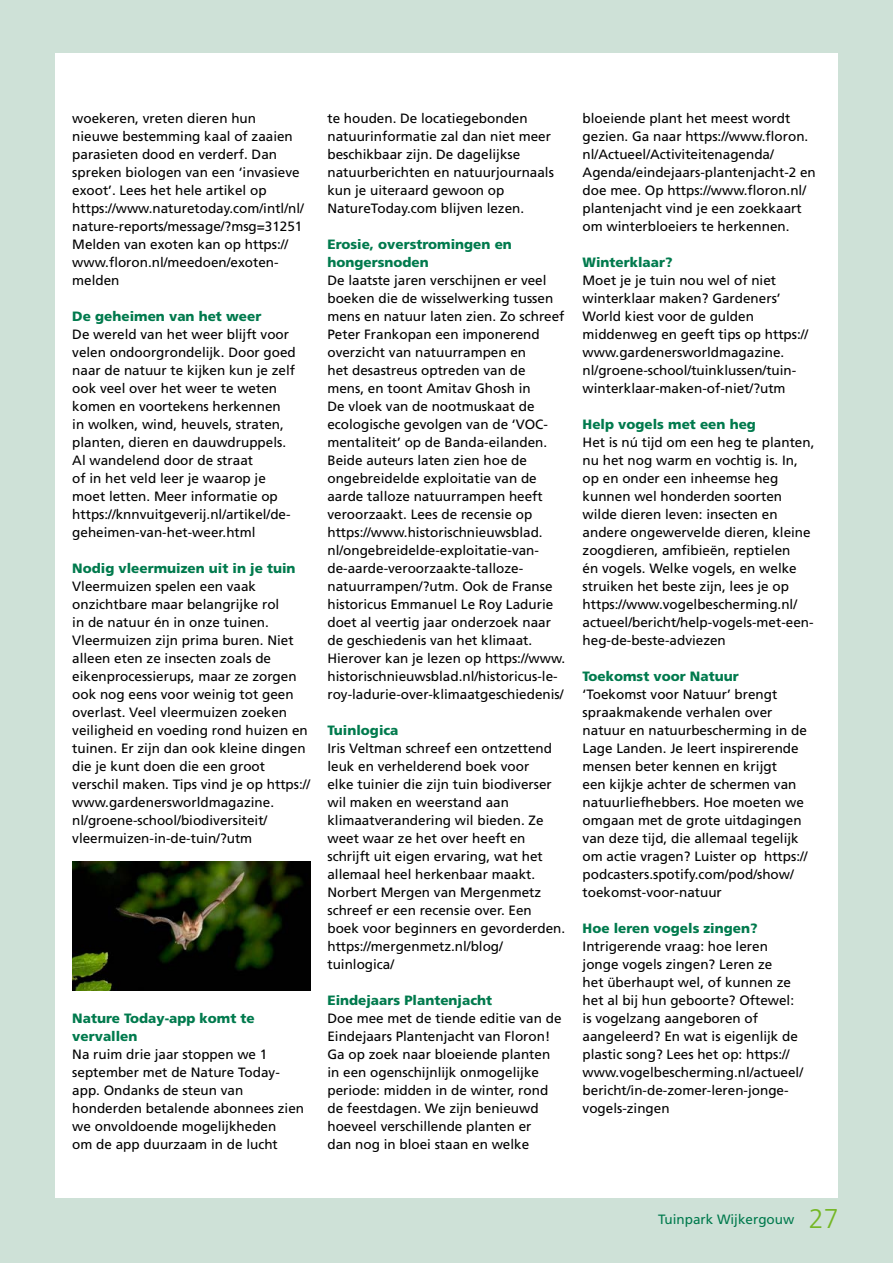
<style>
.page{position:relative;width:893px;height:1263px;background:#fff}
.page>*{position:absolute;margin:0;border:0;box-sizing:border-box;transform-origin:0 0}
.t1{font:13.5px/18px "Frutiger";color:#000}
.t2{font:900 13.5px/18px "Frutiger";color:#007a4d}
.t3{font:13.5px "Frutiger";color:#007a4d}
.s1{font-weight:300;font-size:27px;color:#75b726}
</style>
<div class="page">
<div style="left:0;top:1198px;width:893px;height:65px;background:#cee1d7"></div>
<div style="left:0;top:0;width:893px;height:53px;background:#cee1d7"></div>
<div style="left:839px;top:0;width:54px;height:1263px;background:#cee1d7"></div>
<div style="left:0;top:0;width:54px;height:1263px;background:#cee1d7"></div>
<img style="left:72px;top:861px;width:238px;height:130px">
<p class="t1" style="left:72px;top:109px;width:233px">woekeren, vreten dieren hun nieuwe bestemming kaal of zaaien parasieten dood en verderf. Dan spreken biologen van een ‘invasieve exoot’. Lees het hele artikel op https://www.naturetoday.com/intl/nl/ nature-reports/message/?msg=31251<br>Melden van exoten kan op https:// www.floron.nl/meedoen/exoten&shy;melden</p>
<p class="t2" style="left:72px;top:307px;width:191px">De geheimen van het weer</p>
<p class="t1" style="left:72px;top:325px;width:225px">De wereld van het weer blijft voor velen ondoorgrondelijk. Door goed naar de natuur te kijken kun je zelf ook veel over het weer te weten komen en voortekens herkennen in wolken, wind, heuvels, straten, planten, dieren en dauwdruppels.<br>Al wandelend door de straat<br>of in het veld leer je waarop je moet letten. Meer informatie op https://knnvuitgeverij.nl/artikel/de&shy;geheimen-van-het-weer.html</p>
<p class="t2" style="left:72px;top:559px;width:225px">Nodig vleermuizen uit in je tuin</p>
<p class="t1" style="left:72px;top:577px;width:240px">Vleermuizen spelen een vaak onzichtbare maar belangrijke rol<br>in de natuur én in onze tuinen.<br>Vleermuizen zijn prima buren. Niet alleen eten ze insecten zoals de eikenprocessierups, maar ze zorgen ook nog eens voor weinig tot geen overlast. Veel vleermuizen zoeken veiligheid en voeding rond huizen en tuinen. Er zijn dan ook kleine dingen die je kunt doen die een groot verschil maken. Tips vind je op https:// www.gardenersworldmagazine. nl/groene-school/biodiversiteit/ vleermuizen-in-de-tuin/?utm</p>
<p class="t2" style="left:72px;top:1009px;width:184px">Nature Today-app komt te vervallen</p>
<p class="t1" style="left:72px;top:1045px;width:233px">Na ruim drie jaar stoppen we 1 september met de Nature Today&shy;app. Ondanks de steun van honderden betalende abonnees zien we onvoldoende mogelijkheden<br>om de app duurzaam in de lucht</p>
<p class="t1" style="left:327px;top:109px;width:228px">te houden. De locatiegebonden natuurinformatie zal dan niet meer beschikbaar zijn. De dagelijkse natuurberichten en natuurjournaals kun je uiteraard gewoon op<br>NatureToday.com blijven lezen.</p>
<p class="t2" style="left:327px;top:235px;width:186px">Erosie, overstromingen en hongersnoden</p>
<p class="t1" style="left:327px;top:271px;width:239px">De laatste jaren verschijnen er veel boeken die de wisselwerking tussen mens en natuur laten zien. Zo schreef Peter Frankopan een imponerend overzicht van natuurrampen en<br>het desastreus optreden van de mens, en toont Amitav Ghosh in<br>De vloek van de nootmuskaat de ecologische gevolgen van de ‘VOC&shy;mentaliteit’ op de Banda-eilanden.<br>Beide auteurs laten zien hoe de ongebreidelde exploitatie van de aarde talloze natuurrampen heeft veroorzaakt. Lees de recensie op https://www.historischnieuwsblad. nl/ongebreidelde-exploitatie-van&shy;de-aarde-veroorzaakte-talloze&shy;natuurrampen/?utm. Ook de Franse historicus Emmanuel Le Roy Ladurie doet al veertig jaar onderzoek naar de geschiedenis van het klimaat.<br>Hierover kan je lezen op https://www. historischnieuwsblad.nl/historicus-le&shy;roy-ladurie-over-klimaatgeschiedenis/</p>
<p class="t2" style="left:327px;top:721px;width:73px">Tuinlogica</p>
<p class="t1" style="left:327px;top:739px;width:239px">Iris Veltman schreef een ontzettend leuk en verhelderend boek voor<br>elke tuinier die zijn tuin biodiverser wil maken en weerstand aan klimaatverandering wil bieden. Ze weet waar ze het over heeft en schrijft uit eigen ervaring, wat het allemaal heel herkenbaar maakt.<br>Norbert Mergen van Mergenmetz schreef er een recensie over. Een boek voor beginners en gevorderden. https://mergenmetz.nl/blog/ tuinlogica/</p>
<p class="t2" style="left:327px;top:991px;width:166px">Eindejaars Plantenjacht</p>
<p class="t1" style="left:327px;top:1009px;width:236px">Doe mee met de tiende editie van de Eindejaars Plantenjacht van Floron!<br>Ga op zoek naar bloeiende planten in een ogenschijnlijk onmogelijke periode: midden in de winter, rond de feestdagen. We zijn benieuwd hoeveel verschillende planten er<br>dan nog in bloei staan en welke</p>
<p class="t1" style="left:583px;top:109px;width:235px">bloeiende plant het meest wordt gezien. Ga naar https://www.floron. nl/Actueel/Activiteitenagenda/ Agenda/eindejaars-plantenjacht-2 en doe mee. Op https://www.floron.nl/ plantenjacht vind je een zoekkaart om winterbloeiers te herkennen.</p>
<p class="t2" style="left:583px;top:253px;width:92px">Winterklaar?</p>
<p class="t1" style="left:583px;top:271px;width:227px">Moet je je tuin nou wel of niet winterklaar maken? Gardeners’<br>World kiest voor de gulden middenweg en geeft tips op https:// www.gardenersworldmagazine. nl/groene-school/tuinklussen/tuin&shy;winterklaar-maken-of-niet/?utm</p>
<p class="t2" style="left:583px;top:415px;width:175px">Help vogels met een heg</p>
<p class="t1" style="left:583px;top:433px;width:233px">Het is nú tijd om een heg te planten, nu het nog warm en vochtig is. In, op en onder een inheemse heg kunnen wel honderden soorten wilde dieren leven: insecten en andere ongewervelde dieren, kleine zoogdieren, amfibieën, reptielen<br>én vogels. Welke vogels, en welke struiken het beste zijn, lees je op https://www.vogelbescherming.nl/ actueel/bericht/help-vogels-met-een&shy;heg-de-beste-adviezen</p>
<p class="t2" style="left:583px;top:667px;width:158px">Toekomst voor Natuur</p>
<p class="t1" style="left:583px;top:685px;width:227px">‘Toekomst voor Natuur’ brengt spraakmakende verhalen over natuur en natuurbescherming in de<br>Lage Landen. Je leert inspirerende mensen beter kennen en krijgt<br>een kijkje achter de schermen van natuurliefhebbers. Hoe moeten we omgaan met de grote uitdagingen van deze tijd, die allemaal tegelijk om actie vragen? Luister op https:// podcasters.spotify.com/pod/show/ toekomst-voor-natuur</p>
<p class="t2" style="left:583px;top:919px;width:177px">Hoe leren vogels zingen?</p>
<p class="t1" style="left:583px;top:937px;width:222px">Intrigerende vraag: hoe leren jonge vogels zingen? Leren ze<br>het überhaupt wel, of kunnen ze het al bij hun geboorte? Oftewel: is vogelzang aangeboren of aangeleerd? En wat is eigenlijk de plastic song? Lees het op: https:// www.vogelbescherming.nl/actueel/ bericht/in-de-zomer-leren-jonge&shy;vogels-zingen</p>
<p class="t3" style="left:658px;top:1211px;width:182px">Tuinpark Wijkergouw <span class="s1">27</span></p>
</div>
